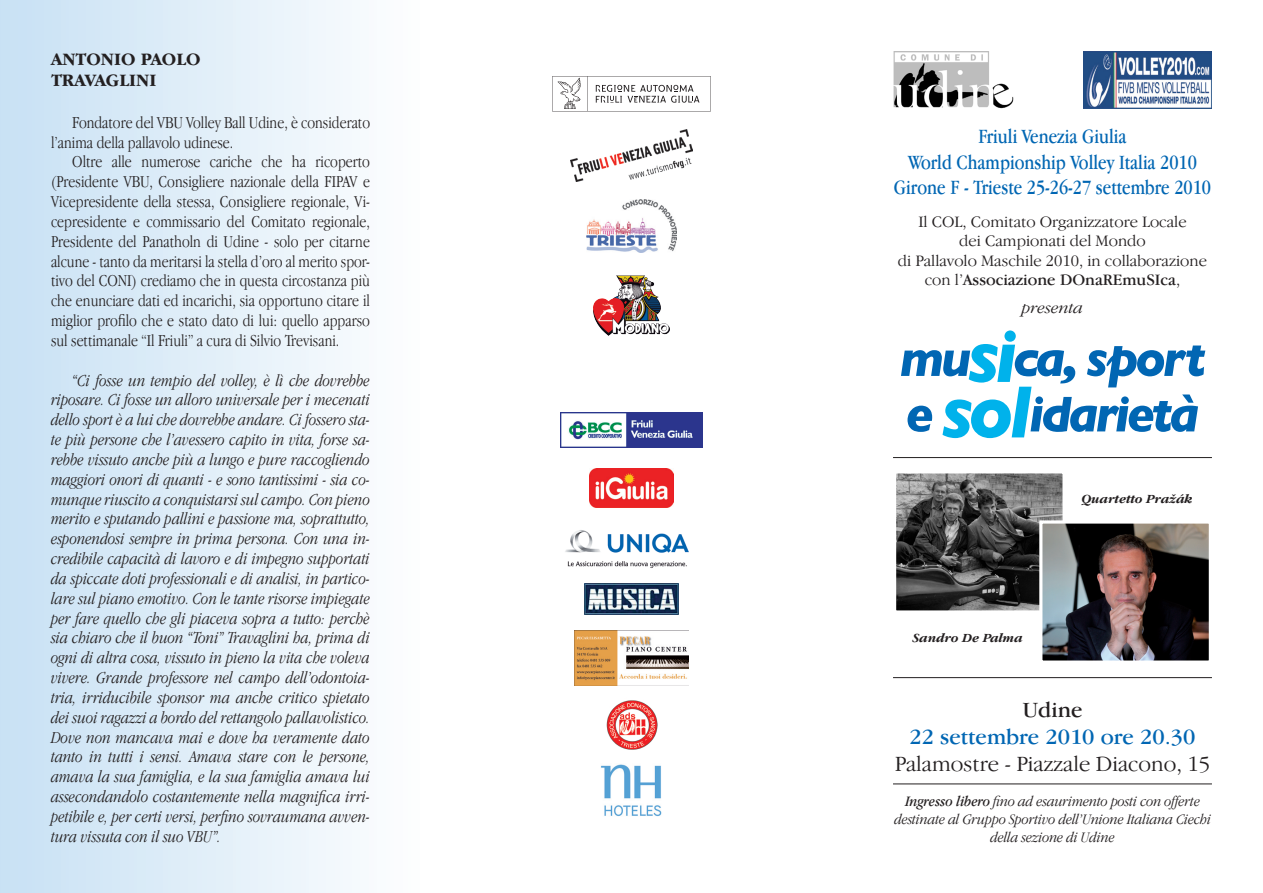
<style>
.page{position:relative;width:1263px;height:893px;background:#fff}
.page>*{position:absolute;margin:0;border:0;box-sizing:border-box;transform-origin:0 0}
.t1{font:italic 700 51px/55.5px "Gill Sans";letter-spacing:-.065em;color:#0166b3}
.t2{font:300 22.5px "Garamond IT Cby BT";color:#231f20}
.t3{font:22.5px "Garamond IT Cby BT";color:#0166b3}
.t4{font:22.5px "Garamond IT Cby BT";color:#231f20}
.t5{font:condensed 21px/25.5px "Garamond IT Cby BT";color:#0166b3;text-align:center}
.t6{font:700 18px/21.6px "Garamond IT Cby BT";color:#231f20}
.t7{font:italic 300 condensed 17.25px/19.8px "Garamond IT Cby BT";color:#231f20;text-align:justify}
.t8{font:300 condensed 17.25px/19.8px "Garamond IT Cby BT";color:#231f20}
.t9{font:300 16.5px/19.5px "Garamond IT Cby BT";color:#231f20;text-align:center}
.t10{font:italic 300 16.5px "Garamond IT Cby BT";color:#231f20}
.t11{font:italic 300 15px/18px "Garamond IT Cby BT";letter-spacing:-.01em;color:#231f20;text-align:center;scale:.88 1}
.t12{font:italic 700 12.9px "Garamond IT Cby BT";color:#231f20}
.s1{font-weight:400}
.s2{font-size:75px;color:#00b2eb}
</style>
<div class="page">
<div style="left:0;top:0;width:421px;height:893px;background:linear-gradient(to right,#c7e1f4,#fdfefe)"></div>
<img style="left:893px;top:51px;width:121px;height:58px">
<img style="left:1083px;top:51px;width:129px;height:58px">
<hr style="left:893px;top:784px;width:319px;height:1px;background:#231f20">
<img style="left:897px;top:474px;width:165px;height:136px">
<div style="left:893px;top:470px;width:173px;height:144px;border:3px solid #fff"></div>
<img style="left:1043px;top:524px;width:165px;height:136px">
<div style="left:1039px;top:520px;width:173px;height:144px;border:3px solid #fff"></div>
<hr style="left:893px;top:677px;width:319px;height:1px;background:#231f20">
<hr style="left:893px;top:457px;width:319px;height:1px;background:#231f20">
<img style="left:601px;top:764px;width:61px;height:53px">
<svg style="left:552px;top:76px;width:159px;height:35px"></svg>
<img style="left:571px;top:129px;width:121px;height:53px">
<img style="left:560px;top:412px;width:143px;height:36px">
<img style="left:590px;top:468px;width:83px;height:39px">
<img style="left:593px;top:275px;width:77px;height:61px">
<img style="left:586px;top:200px;width:91px;height:52px">
<img style="left:565px;top:530px;width:124px;height:38px">
<img style="left:585px;top:584px;width:93px;height:30px">
<img style="left:606px;top:700px;width:52px;height:50px">
<img style="left:575px;top:630px;width:113px;height:56px">
<p class="t6" style="left:51px;top:48px;width:151px">ANTONIO PAOLO<br>TRAVAGLINI</p>
<p class="t8" style="left:51px;top:112px;width:321px;text-indent:21px">Fondatore del VBU Volley Ball Udine, è considerato l’anima della pallavolo udinese.</p>
<p class="t8" style="left:51px;top:152px;width:320px;text-align:justify;text-indent:21px">Oltre alle numerose cariche che ha ricoperto (Presidente VBU, Consigliere nazionale della FIPAV e Vicepresidente della stessa, Consigliere regionale, Vi&shy;cepresidente e commissario del Comitato regionale, Presidente del Panatholn di Udine - solo per citarne alcune - tanto da meritarsi la stella d’oro al merito spor&shy;tivo del CONI) crediamo che in questa circostanza più che enunciare dati ed incarichi, sia opportuno citare il miglior profilo che e stato dato di lui: quello apparso sul settimanale “Il Friuli” a cura di Silvio Trevisani.</p>
<p class="t7" style="left:51px;top:370px;width:321px;text-indent:21px">“Ci fosse un tempio del volley, è lì che dovrebbe riposare. Ci fosse un alloro universale per i mecenati dello sport è a lui che dovrebbe andare. Ci fossero sta&shy;te più persone che l’avessero capito in vita, forse sa&shy;rebbe vissuto anche più a lungo e pure raccogliendo maggiori onori di quanti - e sono tantissimi - sia co&shy;munque riuscito a conquistarsi sul campo. Con pieno merito e sputando pallini e passione ma, soprattutto, esponendosi sempre in prima persona. Con una in&shy;credibile capacità di lavoro e di impegno supportati da spiccate doti professionali e di analisi, in partico&shy;lare sul piano emotivo. Con le tante risorse impiegate per fare quello che gli piaceva sopra a tutto: perchè sia chiaro che il buon “Toni” Travaglini ha, prima di ogni di altra cosa, vissuto in pieno la vita che voleva vivere. Grande professore nel campo dell’odontoia&shy;tria, irriducibile sponsor ma anche critico spietato dei suoi ragazzi a bordo del rettangolo pallavolistico.<br>Dove non mancava mai e dove ha veramente dato tanto in tutti i sensi. Amava stare con le persone, amava la sua famiglia, e la sua famiglia amava lui assecondandolo costantemente nella magnifica irri&shy;petibile e, per certi versi, perfino sovraumana avven&shy;tura vissuta con il suo VBU”.</p>
<p class="t5" style="left:894px;top:124px;width:319px">Friuli Venezia Giulia<br>World Championship Volley Italia 2010<br>Girone F - Trieste 25-26-27 settembre 2010</p>
<p class="t9" style="left:898px;top:211px;width:311px">Il COL, Comitato Organizzatore Locale<br>dei Campionati del Mondo<br>di Pallavolo Maschile 2010, in collaborazione con l’<span class="s1">Associazione DOnaREmuSIca</span>,</p>
<p class="t10" style="left:1022px;top:298px;width:63px">presenta</p>
<h1 class="t1" style="left:899px;top:331px;width:308px">mu<span class="s2">si</span>ca, sport e <span class="s2">sol</span>idarietà</h1>
<p class="t12" style="left:912px;top:630px;width:112px">Sandro De Palma</p>
<p class="t12" style="left:1082px;top:491px;width:112px">Quartetto Pražák</p>
<h2 class="t4" style="left:1022px;top:696px;width:62px">Udine</h2>
<h2 class="t3" style="left:909px;top:723px;width:287px">22 settembre 2010 ore 20.30</h2>
<h2 class="t2" style="left:895px;top:751px;width:317px">Palamostre - Piazzale Diacono, 15</h2>
<p class="t11" style="left:894px;top:792px;width:362px"><span class="s1">Ingresso libero</span> fino ad esaurimento posti con offerte destinate al Gruppo Sportivo dell’Unione Italiana Ciechi della sezione di Udine</p>
</div>
